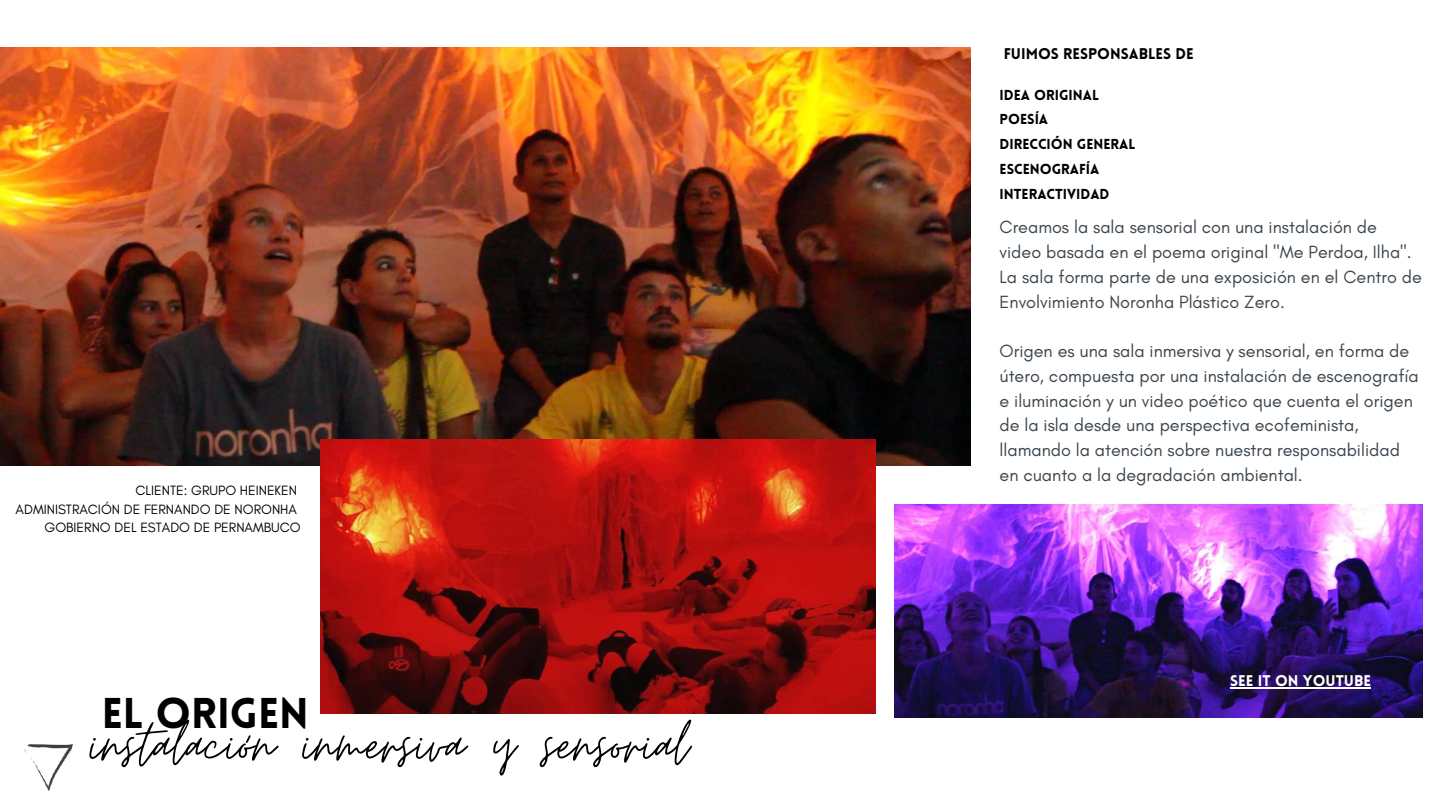
<style>
.page{position:relative;width:1440px;height:810px;background:#fff}
.page>*{position:absolute;margin:0;border:0;box-sizing:border-box;transform-origin:0 0}
.t1{font:71.4px "Moon Time";color:#000}
.t2{font:900 42.1px "Lovelo";color:#000}
.t3{font:18px/24.8px "Glacial Indifference";color:#3b454d}
.t4{font:900 15.1px "Lovelo";color:#000}
.t5{font:900 15.1px "Lovelo";color:#fff}
.t6{font:900 14.1px/24.8px "Lovelo";color:#000}
.t7{font:13.7px/18.8px "Glacial Indifference";color:#000;text-align:right}
</style>
<div class="page">
<img style="left:0;top:47px;width:970px;height:418px">
<img style="left:895px;top:504px;width:528px;height:213px">
<img style="left:320px;top:440px;width:555px;height:274px">
<hr style="left:1230px;top:688px;width:141px;height:1px;background:#fff">
<img style="left:23px;top:744px;width:50px;height:47px">
<p class="t7" style="left:16px;top:481px;width:287px">CLIENTE: GRUPO HEINEKEN<br>ADMINISTRACIÓN DE FERNANDO DE NORONHA<br>GOBIERNO DEL ESTADO DE PERNAMBUCO</p>
<h2 class="t2" style="left:102px;top:696px;width:209px">EL ORIGEN</h2>
<h1 class="t1" style="left:89px;top:701px;width:601px">instalación inmersiva y sensorial</h1>
<p class="t4" style="left:1004px;top:48px;width:191px">FUIMOS RESPONSABLES DE</p>
<p class="t6" style="left:1000px;top:84px;width:137px">IDEA ORIGINAL<br>POESÍA<br>DIRECCIÓN GENERAL<br>ESCENOGRAFÍA<br>INTERACTIVIDAD</p>
<p class="t3" style="left:1000px;top:215px;width:424px">Creamos la sala sensorial con una instalación de video basada en el poema original "Me Perdoa, Ilha".<br>La sala forma parte de una exposición en el Centro de Envolvimiento Noronha Plástico Zero.</p>
<p class="t3" style="left:1000px;top:338px;width:421px">Origen es una sala inmersiva y sensorial, en forma de útero, compuesta por una instalación de escenografía e iluminación y un video poético que cuenta el origen de la isla desde una perspectiva ecofeminista, llamando la atención sobre nuestra responsabilidad en cuanto a la degradación ambiental.</p>
<p class="t5" style="left:1230px;top:675px;width:142px">SEE IT ON YOUTUBE</p>
</div>
